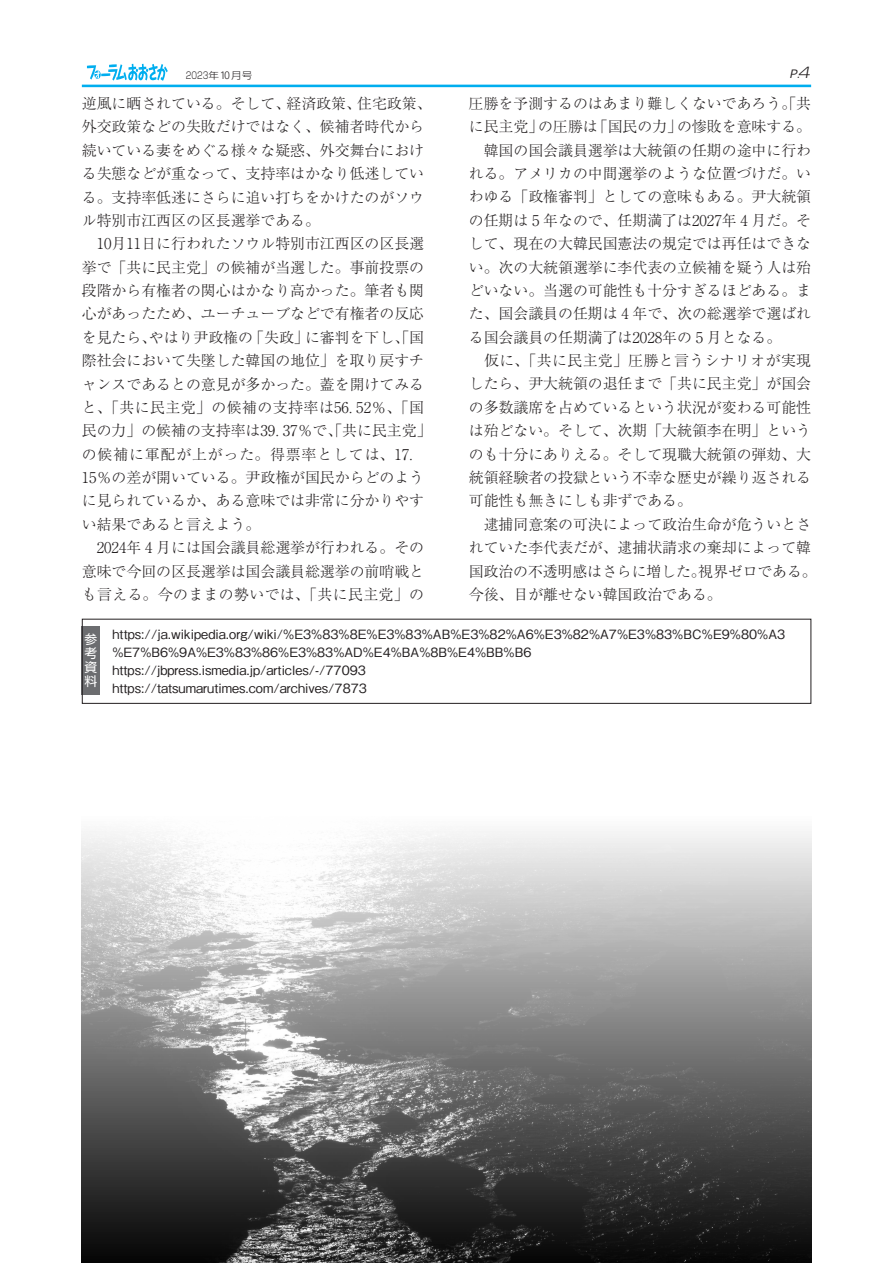
<style>
.page{position:relative;width:893px;height:1263px;background:#fff}
.page>*{position:absolute;margin:0;border:0;box-sizing:border-box;transform-origin:0 0}
.t1{font:300 14.85px/23.4px "Ryumin Pr 6 N";color:#231f20}
.t2{font:500 12.75px/18.1px "Gothic BBB Pr 6 N";color:#231f20}
.t3{font:12.75px/14.1px "UD Shin Go Pr 6 N";color:#fff;text-align:justify}
.t4{font:italic 11.55px "ITC Avant Garde Std";color:#231f20;scale:1.11 1}
.t5{font:300 9.6px "UD Shin Go Pro";letter-spacing:.045em;color:#231f20;scale:1.11 1}
.s1{font-family:"Shin Go Pro"}
.s2{font-family:"Shin Go Pro";font-weight:300;font-size:14.4px}
</style>
<div class="page">
<img style="left:82px;top:831px;width:729px;height:432px">
<div style="left:82px;top:626px;width:18px;height:69px;background:#6c6d70"></div>
<div style="left:82px;top:619px;width:729px;height:85px;border:1px solid #231f20"></div>
<hr style="left:82px;top:85px;width:729px;height:2px;background:#00aeef">
<svg style="left:87px;top:64px;width:81px;height:17px"></svg>
<p class="t5" style="left:186px;top:68px;width:62px"><span class="s1">2023</span>年10月号</p>
<p class="t4" style="left:789px;top:66px;width:23px">P.<span class="s2">4</span></p>
<p class="t1" style="left:82px;top:91px;width:351px">逆風に晒されている。そして、経済政策、住宅政策、外交政策などの失敗だけではなく、候補者時代から続いている妻をめぐる様々な疑惑、外交舞台における失態などが重なって、支持率はかなり低迷している。支持率低迷にさらに追い打ちをかけたのがソウル特別市江西区の区長選挙である。</p>
<p class="t1" style="left:82px;top:231px;width:351px;text-indent:15px">１０月１１日に行われたソウル特別市江西区の区長選挙で「共に民主党」の候補が当選した。事前投票の段階から有権者の関心はかなり高かった。筆者も関心があったため、ユーチューブなどで有権者の反応を見たら、やはり尹政権の「失政」に審判を下し、「国際社会において失墜した韓国の地位」を取り戻すチャンスであるとの意見が多かった。蓋を開けてみると、「共に民主党」の候補の支持率は５６．５２％、「国民の力」の候補の支持率は３９．３７％で、「共に民主党」の候補に軍配が上がった。得票率としては、１７．<br>１５％の差が開いている。尹政権が国民からどのように見られているか、ある意味では非常に分かりやすい結果であると言えよう。</p>
<p class="t1" style="left:82px;top:535px;width:344px;text-align:justify;text-indent:15px">２０２４年４月には国会議員総選挙が行われる。その意味で今回の区長選挙は国会議員総選挙の前哨戦とも言える。今のままの勢いでは、「共に民主党」の</p>
<p class="t1" style="left:469px;top:91px;width:349px">圧勝を予測するのはあまり難しくないであろう。「共に民主党」の圧勝は「国民の力」の惨敗を意味する。　韓国の国会議員選挙は大統領の任期の途中に行われる。アメリカの中間選挙のような位置づけだ。いわゆる「政権審判」としての意味もある。尹大統領の任期は５年なので、任期満了は２０２７年４月だ。そして、現在の大韓民国憲法の規定では再任はできない。次の大統領選挙に李代表の立候補を疑う人は殆どいない。当選の可能性も十分すぎるほどある。また、国会議員の任期は４年で、次の総選挙で選ばれる国会議員の任期満了は２０２８年の５月となる。<br>　仮に、「共に民主党」圧勝と言うシナリオが実現したら、尹大統領の退任まで「共に民主党」が国会の多数議席を占めているという状況が変わる可能性は殆どない。そして、次期「大統領李在明」というのも十分にありえる。そして現職大統領の弾劾、大統領経験者の投獄という不幸な歴史が繰り返される可能性も無きにしも非ずである。<br>　逮捕同意案の可決によって政治生命が危ういとされていた李代表だが、逮捕状請求の棄却によって韓国政治の不透明感はさらに増した。視界ゼロである。今後、目が離せない韓国政治である。</p>
<p class="t3" style="left:85px;top:632px;width:14px">参考資料</p>
<p class="t2" style="left:112px;top:624px;width:674px">https://ja.wikipedia.org/wiki/%E3%83%8E%E3%83%AB%E3%82%A6%E3%82%A7%E3%83%BC%E9%80%A3 %E7%B6%9A%E3%83%86%E3%83%AD%E4%BA%8B%E4%BB%B6 https://jbpress.ismedia.jp/articles/-/77093<br>https://tatsumarutimes.com/archives/7873</p>
</div>
